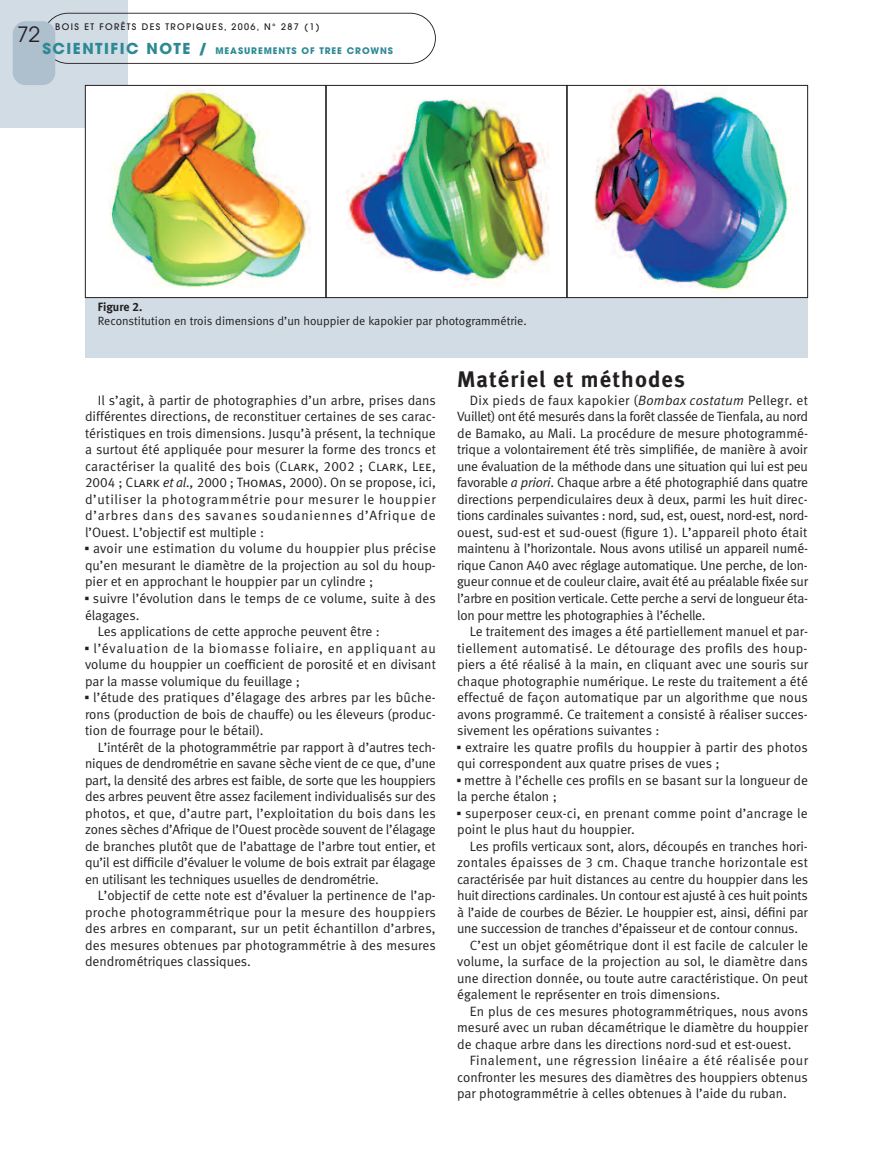
<style>
.page{position:relative;width:893px;height:1149px;background:#fff}
.page>*{position:absolute;margin:0;border:0;box-sizing:border-box;transform-origin:0 0}
.t1{font:22.5px "Meta Bold LF";letter-spacing:.05em;color:#231f20}
.t2{font:21px "Avant Garde";color:#231f20}
.t3{font:13.5px/16.5px "Meta Normal LF";color:#231f20;text-align:justify}
.t4{font:13.5px "Meta Normal LF";letter-spacing:-.02em;color:#231f20}
.t5{font:13.5px "Meta Normal LF";letter-spacing:.035em;color:#231f20}
.t6{font:12px "Meta Normal LF";color:#231f20}
.t7{font:12px "Meta Bold LF";color:#231f20}
.t8{font:700 9px "Avant Garde";letter-spacing:.1em;color:#2c8993}
.t9{font:500 9px "Avant Garde";letter-spacing:.15em;color:#231f20}
.s1{font-size:15px}
.s2{font-family:"Meta Normal LF Caps"}
.s3{font-style:italic}
.s4{font-family:"Universal Newswith Comm Pi"}
</style>
<div class="page">
<div style="left:0;top:0;width:128px;height:128px;background:#d2dce5"></div>
<div style="left:85px;top:85px;width:723px;height:272px;background:#d2dce5"></div>
<svg style="left:48px;top:13px;width:388px;height:51px"></svg>
<div style="left:13px;top:21px;width:42px;height:64px;background:#aebfce;border-radius:13px"></div>
<div style="left:85px;top:85px;width:241px;height:212px;background:#fff"></div>
<img style="left:108px;top:87px;width:203px;height:201px">
<div style="left:85px;top:85px;width:241px;height:213px;border:1px solid #231f20"></div>
<img style="left:332px;top:87px;width:233px;height:209px">
<div style="left:326px;top:85px;width:241px;height:213px;border:1px solid #231f20"></div>
<div style="left:567px;top:85px;width:241px;height:212px;background:#fff"></div>
<img style="left:594px;top:87px;width:198px;height:204px">
<div style="left:567px;top:85px;width:241px;height:213px;border:1px solid #231f20"></div>
<h2 class="t2" style="left:17px;top:26px;width:25px">72</h2>
<p class="t9" style="left:55px;top:23px;width:266px">BOIS ET FORÊTS DES TROPIQUES, 2006, N° 287 (1)</p>
<p class="t8" style="left:43px;top:47px;width:352px"><span class="s1">SCIENTIFIC NOTE /</span> MEASUREMENTS OF TREE CROWNS</p>
<p class="t7" style="left:98px;top:302px;width:46px">Figure 2.</p>
<p class="t6" style="left:98px;top:316px;width:430px">Reconstitution en trois dimensions d’un houppier de kapokier par photogrammétrie.</p>
<p class="t3" style="left:85px;top:393px;width:352px;text-indent:13px">Il s’agit, à partir de photographies d’un arbre, prises dans différentes directions, de reconstituer certaines de ses carac&shy;téristiques en trois dimensions. Jusqu’à présent, la technique a surtout été appliquée pour mesurer la forme des troncs et caractériser la qualité des bois (<span class="s2">Clark, 2002 ; Clark, Lee, 2004 ; Clark</span> <span class="s3">et al.,</span> 2000 ; <span class="s2">Thomas</span>, 2000). On se propose, ici, d’utiliser la photogrammétrie pour mesurer le houppier d’arbres dans des savanes soudaniennes d’Afrique de l’Ouest. L’objectif est multiple :</p>
<p class="t3" style="left:85px;top:541px;width:352px"><span class="s4">▪</span> avoir une estimation du volume du houppier plus précise qu’en mesurant le diamètre de la projection au sol du houp&shy;pier et en approchant le houppier par un cylindre ;</p>
<p class="t3" style="left:85px;top:591px;width:352px"><span class="s4">▪</span> suivre l’évolution dans le temps de ce volume, suite à des</p>
<p class="t3" style="left:85px;top:607px;width:56px">élagages.</p>
<p class="t3" style="left:98px;top:624px;width:284px">Les applications de cette approche peuvent être :</p>
<p class="t3" style="left:85px;top:640px;width:352px"><span class="s4">▪</span> l’évaluation de la biomasse foliaire, en appliquant au volume du houppier un coefficient de porosité et en divisant par la masse volumique du feuillage ;</p>
<p class="t3" style="left:85px;top:690px;width:352px"><span class="s4">▪</span> l’étude des pratiques d’élagage des arbres par les bûche&shy;rons (production de bois de chauffe) ou les éleveurs (produc&shy;tion de fourrage pour le bétail).</p>
<p class="t3" style="left:85px;top:739px;width:352px;text-indent:13px">L’intérêt de la photogrammétrie par rapport à d’autres tech&shy;niques de dendrométrie en savane sèche vient de ce que, d’une part, la densité des arbres est faible, de sorte que les houppiers des arbres peuvent être assez facilement individualisés sur des photos, et que, d’autre part, l’exploitation du bois dans les zones sèches d’Afrique de l’Ouest procède souvent de l’élagage de branches plutôt que de l’abattage de l’arbre tout entier, et qu’il est difficile d’évaluer le volume de bois extrait par élagage en utilisant les techniques usuelles de dendrométrie.</p>
<p class="t3" style="left:85px;top:888px;width:352px;text-indent:13px">L’objectif de cette note est d’évaluer la pertinence de l’ap&shy;proche photogrammétrique pour la mesure des houppiers des arbres en comparant, sur un petit échantillon d’arbres, des mesures obtenues par photogrammétrie à des mesures dendrométriques classiques.</p>
<h1 class="t1" style="left:457px;top:371px;width:229px">Matériel et méthodes</h1>
<p class="t3" style="left:457px;top:393px;width:352px;text-indent:13px">Dix pieds de faux kapokier (<span class="s3">Bombax costatum</span> Pellegr. et Vuillet) ont été mesurés dans la forêt classée de Tienfala, au nord de Bamako, au Mali. La procédure de mesure photogrammé&shy;trique a volontairement été très simplifiée, de manière à avoir une évaluation de la méthode dans une situation qui lui est peu favorable <span class="s3">a priori</span>. Chaque arbre a été photographié dans quatre directions perpendiculaires deux à deux, parmi les huit direc&shy;tions cardinales suivantes : nord, sud, est, ouest, nord-est, nord&shy;ouest, sud-est et sud-ouest (figure 1). L’appareil photo était maintenu à l’horizontale. Nous avons utilisé un appareil numé&shy;rique Canon A40 avec réglage automatique. Une perche, de lon&shy;gueur connue et de couleur claire, avait été au préalable fixée sur l’arbre en position verticale. Cette perche a servi de longueur éta&shy;lon pour mettre les photographies à l’échelle.</p>
<p class="t3" style="left:457px;top:624px;width:352px;text-indent:13px">Le traitement des images a été partiellement manuel et par&shy;tiellement automatisé. Le détourage des profils des houp&shy;piers a été réalisé à la main, en cliquant avec une souris sur chaque photographie numérique. Le reste du traitement a été effectué de façon automatique par un algorithme que nous avons programmé. Ce traitement a consisté à réaliser succes&shy;sivement les opérations suivantes :</p>
<p class="t3" style="left:457px;top:739px;width:352px"><span class="s4">▪</span> extraire les quatre profils du houppier à partir des photos qui correspondent aux quatre prises de vues ;</p>
<p class="t3" style="left:457px;top:772px;width:352px"><span class="s4">▪</span> mettre à l’échelle ces profils en se basant sur la longueur de la perche étalon ;</p>
<p class="t3" style="left:457px;top:805px;width:352px"><span class="s4">▪</span> superposer ceux-ci, en prenant comme point d’ancrage le point le plus haut du houppier.</p>
<p class="t3" style="left:470px;top:838px;width:339px">Les profils verticaux sont, alors, découpés en tranches hori-</p>
<p class="t3" style="left:457px;top:855px;width:352px">zontales épaisses de 3 cm. Chaque tranche horizontale est</p>
<p class="t3" style="left:457px;top:871px;width:353px">caractérisée par huit distances au centre du houppier dans les</p>
<p class="t4" style="left:457px;top:890px;width:352px">huit directions cardinales. Un contour est ajusté à ces huit points</p>
<p class="t3" style="left:457px;top:904px;width:352px">à l’aide de courbes de Bézier. Le houppier est, ainsi, défini par</p>
<p class="t4" style="left:457px;top:923px;width:342px">une succession de tranches d’épaisseur et de contour connus.</p>
<p class="t3" style="left:470px;top:937px;width:340px">C’est un objet géométrique dont il est facile de calculer le</p>
<p class="t3" style="left:457px;top:954px;width:352px">volume, la surface de la projection au sol, le diamètre dans</p>
<p class="t3" style="left:457px;top:970px;width:352px">une direction donnée, ou toute autre caractéristique. On peut</p>
<p class="t3" style="left:457px;top:987px;width:264px">également le représenter en trois dimensions.</p>
<p class="t3" style="left:470px;top:1003px;width:340px">En plus de ces mesures photogrammétriques, nous avons</p>
<p class="t3" style="left:457px;top:1020px;width:352px">mesuré avec un ruban décamétrique le diamètre du houppier</p>
<p class="t3" style="left:457px;top:1036px;width:336px">de chaque arbre dans les directions nord-sud et est-ouest.</p>
<p class="t5" style="left:470px;top:1055px;width:340px">Finalement, une régression linéaire a été réalisée pour</p>
<p class="t3" style="left:457px;top:1069px;width:352px">confronter les mesures des diamètres des houppiers obtenus</p>
<p class="t3" style="left:457px;top:1086px;width:331px">par photogrammétrie à celles obtenues à l’aide du ruban.</p>
</div>
